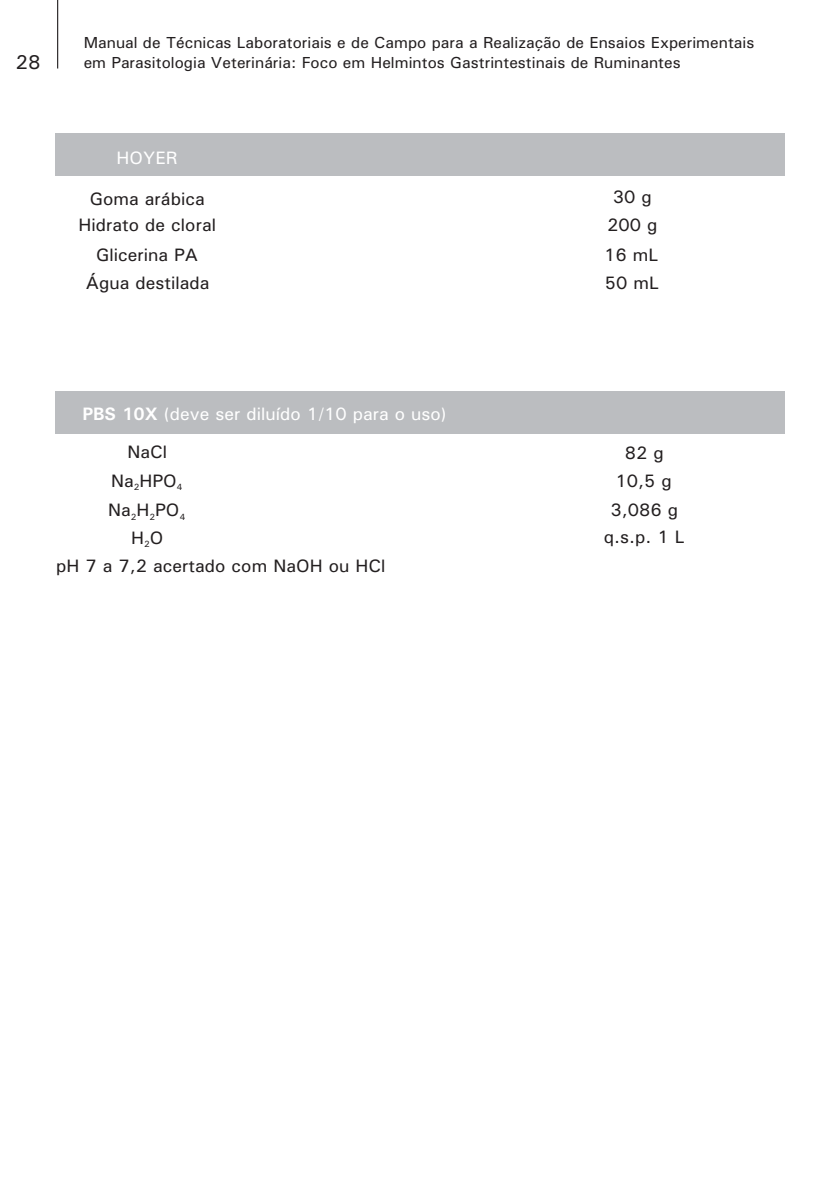
<style>
.page{position:relative;width:840px;height:1191px;background:#fff}
.page>*{position:absolute;margin:0;border:0;box-sizing:border-box;transform-origin:0 0}
.t1{font:20px "Univers";color:#231f20}
.t2{font:18px/28.4px "Univers";color:#231f20;text-align:center}
.t3{font:18px/38.2px "Univers";color:#fff}
.t4{font:16px "Univers";color:#231f20}
.s1{font-weight:700}
.s2{color:#231f20}
</style>
<div class="page">
<div style="left:56px;top:133px;width:728px;height:42px;background:#bbbdc0"></div>
<div style="left:56px;top:391px;width:728px;height:42px;background:#bbbdc0"></div>
<hr style="left:57px;top:0;width:1px;height:68px;background:#231f20">
<p class="t4" style="left:84px;top:37px;width:672px">Manual de Técnicas Laboratoriais e de Campo para a Realização de Ensaios Experimentais</p>
<p class="t1" style="left:15px;top:56px;width:27px">28</p>
<p class="t4" style="left:84px;top:57px;width:598px">em Parasitologia Veterinária: Foco em Helmintos Gastrintestinais de Ruminantes</p>
<p class="t3" style="left:116px;top:140px;width:62px">HOYER</p>
<p class="t2" style="left:78px;top:187px;width:139px;line-height:26.8px">Goma arábica<br>Hidrato de cloral</p>
<p class="t2" style="left:86px;top:242px;width:125px">Glicerina PA<br>Água destilada</p>
<p class="t3" style="left:127px;top:396px;width:321px;text-indent:-45px"><span class="s1">PBS 10X</span> (deve ser diluído 1/10 para o uso)<br><span class="s2">NaCl</span></p>
<p class="t2" style="left:108px;top:467px;width:78px;line-height:29.4px;text-align:left">Na<sub>2</sub>HPO<sub>4<br></sub>Na<sub>2</sub>H<sub>2</sub>PO<sub>4</sub></p>
<p class="t2" style="left:56px;top:525px;width:330px;text-align:left;text-indent:75px">H<sub>2</sub>O<br>pH 7 a 7,2 acertado com NaOH ou HCl</p>
<p class="t2" style="left:604px;top:184px;width:56px">30 g<br>200 g<br>16 mL<br>50 mL</p>
<p class="t2" style="left:615px;top:440px;width:58px;line-height:27.6px">82 g<br>10,5 g</p>
<p class="t2" style="left:603px;top:498px;width:82px;line-height:26.4px">3,086 g q.s.p. 1 L</p>
</div>
